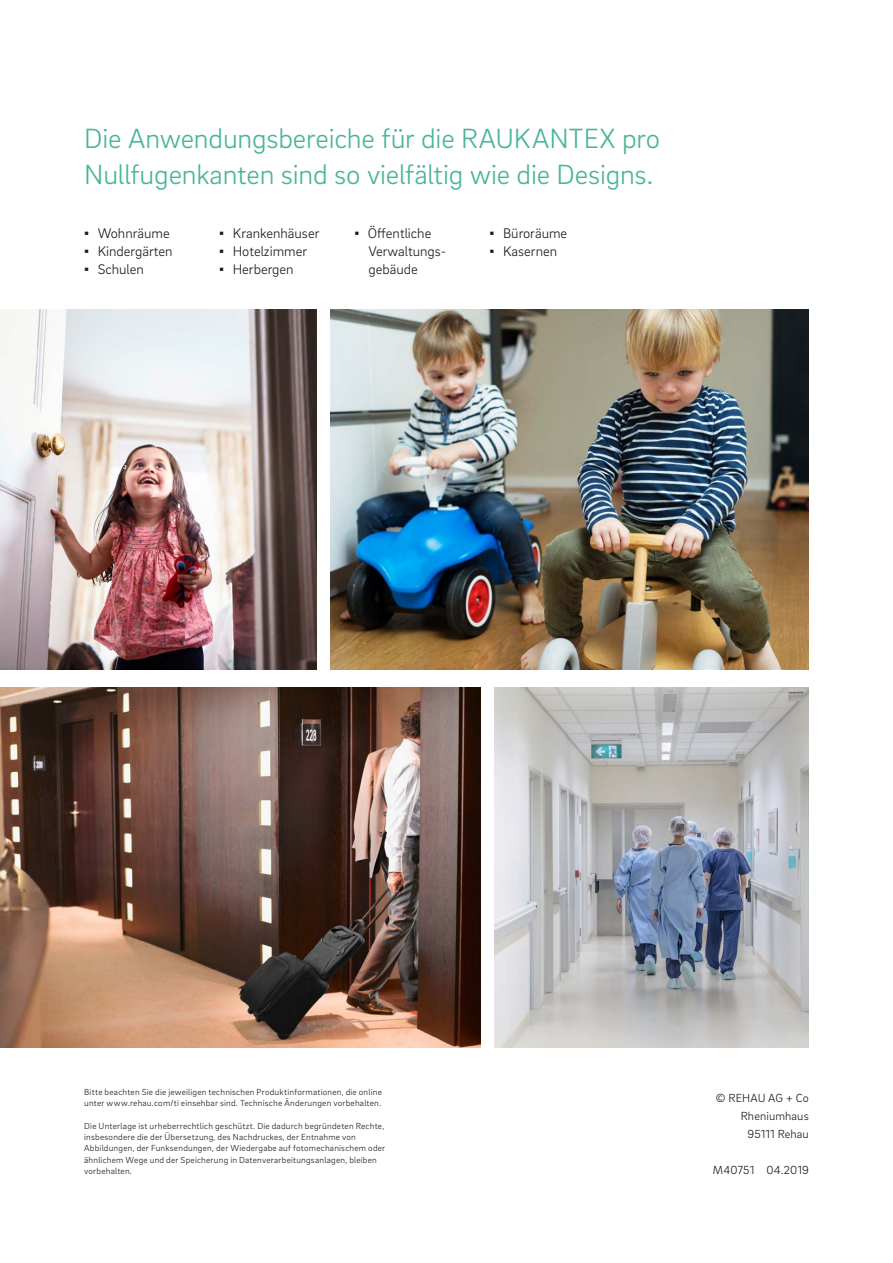
<style>
.page{position:relative;width:893px;height:1263px;background:#fff}
.page>*{position:absolute;margin:0;border:0;box-sizing:border-box;transform-origin:0 0}
.t1{font:300 28.5px/36px "Brix Sans";letter-spacing:-.005em;color:#48b499}
.t2{font:300 14.25px/18px "Brix Sans";color:#1a1a18}
.t3{font:300 12px/18px "Brix Sans";letter-spacing:.01em;color:#1a1a18;text-align:right}
.t4{font:300 9px/11.2px "Brix Sans";letter-spacing:.025em;color:#1a1a18}
.s1{font-family:"Arial";font-weight:400}
</style>
<div class="page">
<img style="left:0;top:688px;width:480px;height:360px">
<img style="left:495px;top:688px;width:314px;height:360px">
<img style="left:330px;top:310px;width:479px;height:360px">
<img style="left:0;top:310px;width:316px;height:360px">
<h1 class="t1" style="left:84px;top:119px;width:577px">Die Anwendungsbereiche für die RAUKANTEX pro<br>Nullfugenkanten sind so vielfältig wie die Designs.</h1>
<h2 class="t2" style="left:84px;top:223px;width:87px"><span class="s1">▪</span> Wohnräume</h2>
<h2 class="t2" style="left:84px;top:241px;width:90px"><span class="s1">▪</span> Kindergärten</h2>
<h2 class="t2" style="left:84px;top:259px;width:61px"><span class="s1">▪</span> Schulen</h2>
<h2 class="t2" style="left:219px;top:223px;width:102px"><span class="s1">▪</span> Krankenhäuser</h2>
<h2 class="t2" style="left:219px;top:241px;width:89px"><span class="s1">▪</span> Hotelzimmer</h2>
<h2 class="t2" style="left:219px;top:259px;width:76px"><span class="s1">▪</span> Herbergen</h2>
<h2 class="t2" style="left:368px;top:223px;width:79px;text-indent:-14px"><span class="s1">▪</span> Öffentliche<br>Verwaltungs&shy;gebäude</h2>
<h2 class="t2" style="left:490px;top:223px;width:79px"><span class="s1">▪</span> Büroräume</h2>
<h2 class="t2" style="left:490px;top:241px;width:69px"><span class="s1">▪</span> Kasernen</h2>
<p class="t4" style="left:84px;top:1086px;width:299px">Bitte beachten Sie die jeweiligen technischen Produktinformationen, die online unter www.rehau.com/ti einsehbar sind. Technische Änderungen vorbehalten.</p>
<p class="t4" style="left:84px;top:1120px;width:303px">Die Unterlage ist urheberrechtlich geschützt. Die dadurch begründeten Rechte, insbesondere die der Übersetzung, des Nachdruckes, der Entnahme von Abbildungen, der Funksendungen, der Wiedergabe auf fotomechanischem oder ähnlichem Wege und der Speicherung in Datenverarbeitungsanlagen, bleiben vorbehalten.</p>
<h3 class="t3" style="left:716px;top:1088px;width:94px">© REHAU AG + Co<br>Rheniumhaus<br>95111 Rehau</h3>
<h3 class="t3" style="left:713px;top:1160px;width:97px">M40751 04.2019</h3>
</div>
